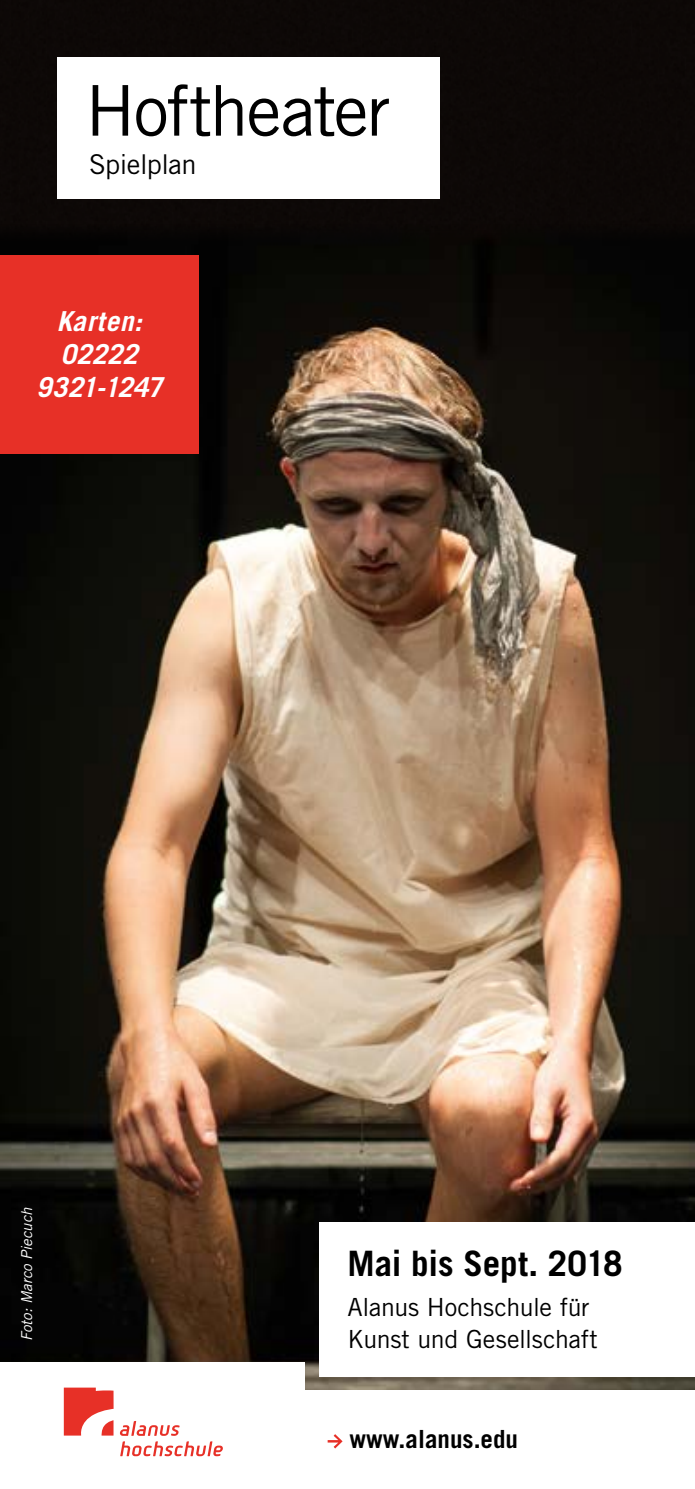
<style>
.page{position:relative;width:695px;height:1489px;background:#fff}
.page>*{position:absolute;margin:0;border:0;box-sizing:border-box;transform-origin:0 0}
.t1{font:70px "Trade Gothic LT Std";letter-spacing:-.03em;color:#000}
.t2{font:700 35px "Trade Gothic LT Std";letter-spacing:-.005em;color:#000}
.t3{font:italic 700 27.5px/33px "Trade Gothic LT Std";letter-spacing:.005em;color:#fff;text-align:center}
.t4{font:27.25px "Trade Gothic LT Std";letter-spacing:-.02em;color:#000}
.t5{font:25px/32.5px "Trade Gothic LT Std";letter-spacing:-.01em;color:#000}
.t6{font:700 25px "Trade Gothic LT Std";color:#000}
.t7{font:italic 15px "Trade Gothic LT Std";color:#fff}
</style>
<div class="page">
<img style="left:0;top:241px;width:694px;height:1149px">
<div style="left:0;top:1362px;width:305px;height:126px;background:#fff"></div>
<div style="left:319px;top:1222px;width:375px;height:154px;background:#fff"></div>
<svg style="left:327px;top:1434px;width:15px;height:14px"></svg>
<svg style="left:64px;top:1387px;width:49px;height:48px"></svg>
<svg style="left:120px;top:1441px;width:103px;height:14px"></svg>
<svg style="left:120px;top:1421px;width:60px;height:14px"></svg>
<div style="left:0;top:0;width:694px;height:241px;background:#0d0806"></div>
<div style="left:57px;top:57px;width:382px;height:141px;background:#fff"></div>
<div style="left:0;top:255px;width:198px;height:198px;background:#e73027"></div>
<h1 class="t1" style="left:85px;top:68px;width:306px">Hoftheater</h1>
<p class="t4" style="left:89px;top:147px;width:109px">Spielplan</p>
<p class="t3" style="left:36px;top:305px;width:127px">Karten:<br>02222<br>9321-1247</p>
<p class="t7" style="left:18px;top:1340px;width:135px;rotate:-90deg">Foto: Marco Piecuch</p>
<h2 class="t2" style="left:347px;top:1241px;width:276px">Mai bis Sept. 2018</h2>
<p class="t5" style="left:347px;top:1290px;width:252px">Alanus Hochschule für<br>Kunst und Gesellschaft</p>
<p class="t6" style="left:349px;top:1423px;width:170px">www.alanus.edu</p>
</div>
